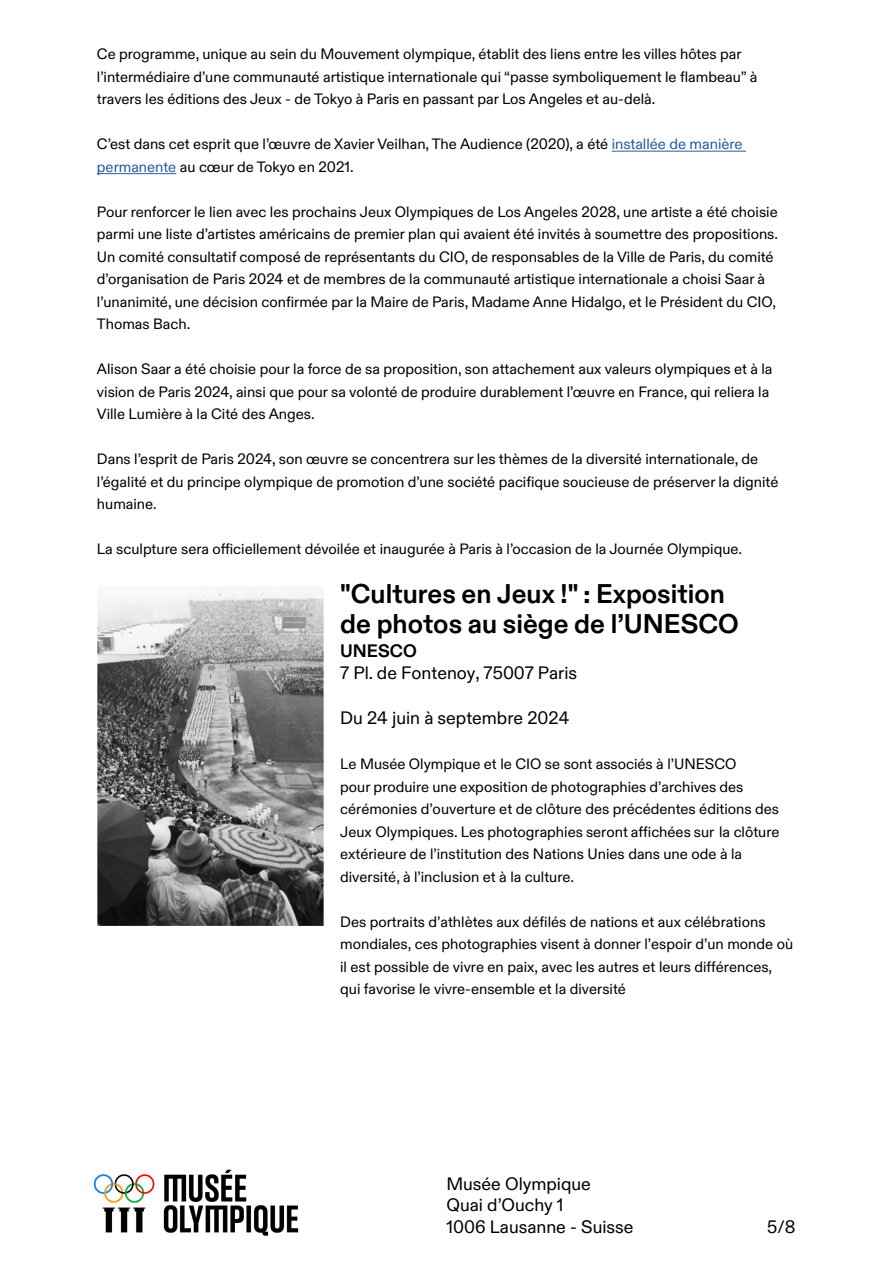
<style>
.page{position:relative;width:893px;height:1263px;background:#fff}
.page>*{position:absolute;margin:0;border:0;box-sizing:border-box;transform-origin:0 0}
.t1{font:700 27px/30px "Olympic Sans";color:#000}
.t2{font:18px/21.6px "Olympic Sans";color:#000}
.t3{font:700 18px "Olympic Sans";color:#000}
.t4{font:15px/22.5px "Olympic Sans";color:#000}
.s1{color:#275b9b}
</style>
<div class="page">
<img style="left:93px;top:1169px;width:206px;height:67px">
<hr style="left:612px;top:151px;width:134px;height:1px;background:#275b9b">
<hr style="left:97px;top:173px;width:79px;height:1px;background:#275b9b">
<img style="left:97px;top:590px;width:227px;height:336px">
<p class="t4" style="left:97px;top:42px;width:662px">Ce programme, unique au sein du Mouvement olympique, établit des liens entre les villes hôtes par l’intermédiaire d’une communauté artistique internationale qui “passe symboliquement le flambeau” à travers les éditions des Jeux - de Tokyo à Paris en passant par Los Angeles et au-delà.</p>
<p class="t4" style="left:97px;top:132px;width:647px">C’est dans cet esprit que l’œuvre de Xavier Veilhan, The Audience (2020), a été <span class="s1">installée de manière permanente</span> au cœur de Tokyo en 2021.</p>
<p class="t4" style="left:97px;top:199px;width:683px">Pour renforcer le lien avec les prochains Jeux Olympiques de Los Angeles 2028, une artiste a été choisie parmi une liste d’artistes américains de premier plan qui avaient été invités à soumettre des propositions.<br>Un comité consultatif composé de représentants du CIO, de responsables de la Ville de Paris, du comité d’organisation de Paris 2024 et de membres de la communauté artistique internationale a choisi Saar à l’unanimité, une décision confirmée par la Maire de Paris, Madame Anne Hidalgo, et le Président du CIO, Thomas Bach.</p>
<p class="t4" style="left:97px;top:357px;width:677px">Alison Saar a été choisie pour la force de sa proposition, son attachement aux valeurs olympiques et à la vision de Paris 2024, ainsi que pour sa volonté de produire durablement l’œuvre en France, qui reliera la<br>Ville Lumière à la Cité des Anges.</p>
<p class="t4" style="left:97px;top:447px;width:683px">Dans l’esprit de Paris 2024, son œuvre se concentrera sur les thèmes de la diversité internationale, de l’égalité et du principe olympique de promotion d’une société pacifique soucieuse de préserver la dignité humaine.</p>
<p class="t4" style="left:97px;top:537px;width:647px">La sculpture sera officiellement dévoilée et inaugurée à Paris à l’occasion de la Journée Olympique.</p>
<h1 class="t1" style="left:340px;top:577px;width:400px">"Cultures en Jeux !" : Exposition de photos au siège de l’UNESCO</h1>
<p class="t3" style="left:340px;top:637px;width:78px">UNESCO</p>
<p class="t2" style="left:340px;top:661px;width:238px">7 Pl. de Fontenoy, 75007 Paris</p>
<p class="t2" style="left:340px;top:706px;width:231px">Du 24 juin à septembre 2024</p>
<p class="t4" style="left:340px;top:752px;width:441px">Le Musée Olympique et le CIO se sont associés à l’UNESCO<br>pour produire une exposition de photographies d’archives des cérémonies d’ouverture et de clôture des précédentes éditions des Jeux Olympiques. Les photographies seront affichées sur la clôture extérieure de l’institution des Nations Unies dans une ode à la diversité, à l’inclusion et à la culture.</p>
<p class="t4" style="left:340px;top:909px;width:455px">Des portraits d’athlètes aux défilés de nations et aux célébrations mondiales, ces photographies visent à donner l’espoir d’un monde où il est possible de vivre en paix, avec les autres et leurs différences, qui favorise le vivre-ensemble et la diversité</p>
<p class="t2" style="left:446px;top:1171px;width:188px">Musée Olympique<br>Quai d’Ouchy 1<br>1006 Lausanne - Suisse</p>
<p class="t2" style="left:767px;top:1215px;width:30px">5/8</p>
</div>
